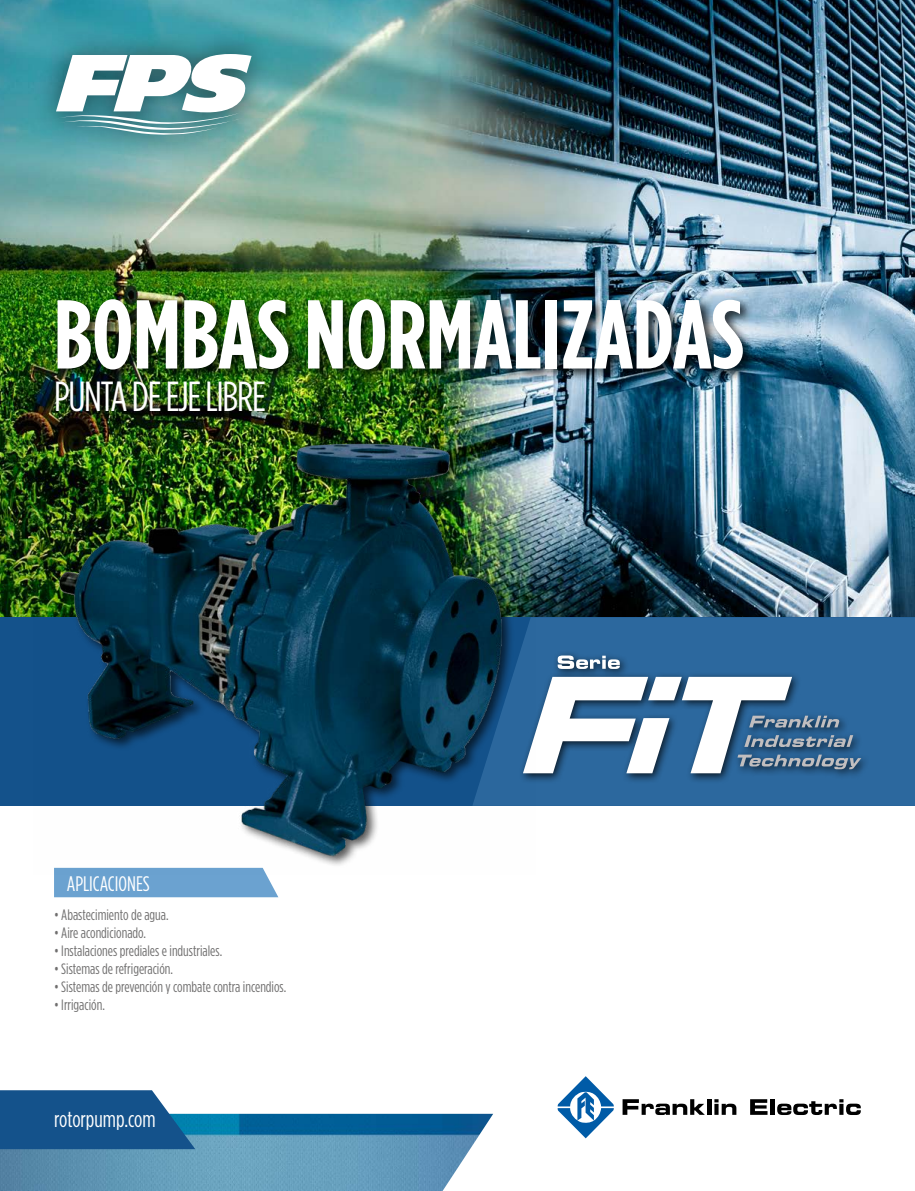
<style>
.page{position:relative;width:915px;height:1191px;background:#fff}
.page>*{position:absolute;margin:0;border:0;box-sizing:border-box;transform-origin:0 0}
.t1{font:700 97.5px "Gotham Condensed";color:#fff}
.t2{font:42px "Gotham Condensed";letter-spacing:-.03em;color:#fff}
.t3{font:22.5px "Gotham Condensed";color:#fff}
.t4{font:21px "Gotham Condensed";color:#fff}
.t5{font:15px "Gotham Condensed";color:#706f6f}
</style>
<div class="page">
<img style="left:0;top:0;width:914px;height:617px">
<svg style="left:622px;top:1099px;width:82px;height:16px"></svg>
<svg style="left:707px;top:1099px;width:3px;height:15px"></svg>
<svg style="left:714px;top:1099px;width:22px;height:15px"></svg>
<svg style="left:750px;top:1099px;width:17px;height:15px"></svg>
<hr style="left:770px;top:1099px;width:4px;height:15px;background:#000">
<svg style="left:777px;top:1099px;width:83px;height:16px"></svg>
<svg style="left:557px;top:1076px;width:56px;height:62px"></svg>
<img style="left:0;top:1113px;width:493px;height:78px">
<svg style="left:0;top:1090px;width:195px;height:59px;background:#256095"></svg>
<div style="left:32px;top:28px;width:243px;height:132px;background:#000;opacity:.5"></div>
<svg style="left:54px;top:54px;width:197px;height:82px"></svg>
<div style="left:54px;top:874px;width:224px;height:23px;background:#6ba2d0"></div>
<div style="left:53px;top:296px;width:702px;height:128px;background:#000;opacity:.75"></div>
<div style="left:0;top:617px;width:914px;height:189px;background:#14528b"></div>
<div style="left:535px;top:617px;width:379px;height:189px;background:#2c689e"></div>
<div style="left:518px;top:650px;width:351px;height:133px;background:#000;opacity:.75"></div>
<svg style="left:535px;top:677px;width:326px;height:96px;background:#83a0ba"></svg>
<svg style="left:557px;top:655px;width:62px;height:14px"></svg>
<img style="left:34px;top:423px;width:501px;height:451px">
<h1 class="t1" style="left:54px;top:277px;width:690px">BOMBAS NORMALIZADAS</h1>
<h2 class="t2" style="left:54px;top:372px;width:213px">PUNTA DE EJE LIBRE</h2>
<h3 class="t4" style="left:67px;top:871px;width:85px">APLICACIONES</h3>
<p class="t5" style="left:54px;top:906px;width:116px">• Abastecimiento de agua.</p>
<p class="t5" style="left:54px;top:924px;width:94px">• Aire acondicionado.</p>
<p class="t5" style="left:54px;top:942px;width:170px">• Instalaciones prediales e industriales.</p>
<p class="t5" style="left:54px;top:960px;width:120px">• Sistemas de refrigeración.</p>
<p class="t5" style="left:54px;top:978px;width:234px">• Sistemas de prevención y combate contra incendios.</p>
<p class="t5" style="left:54px;top:996px;width:52px">• Irrigación.</p>
<h3 class="t3" style="left:54px;top:1105px;width:103px">rotorpump.com</h3>
</div>
